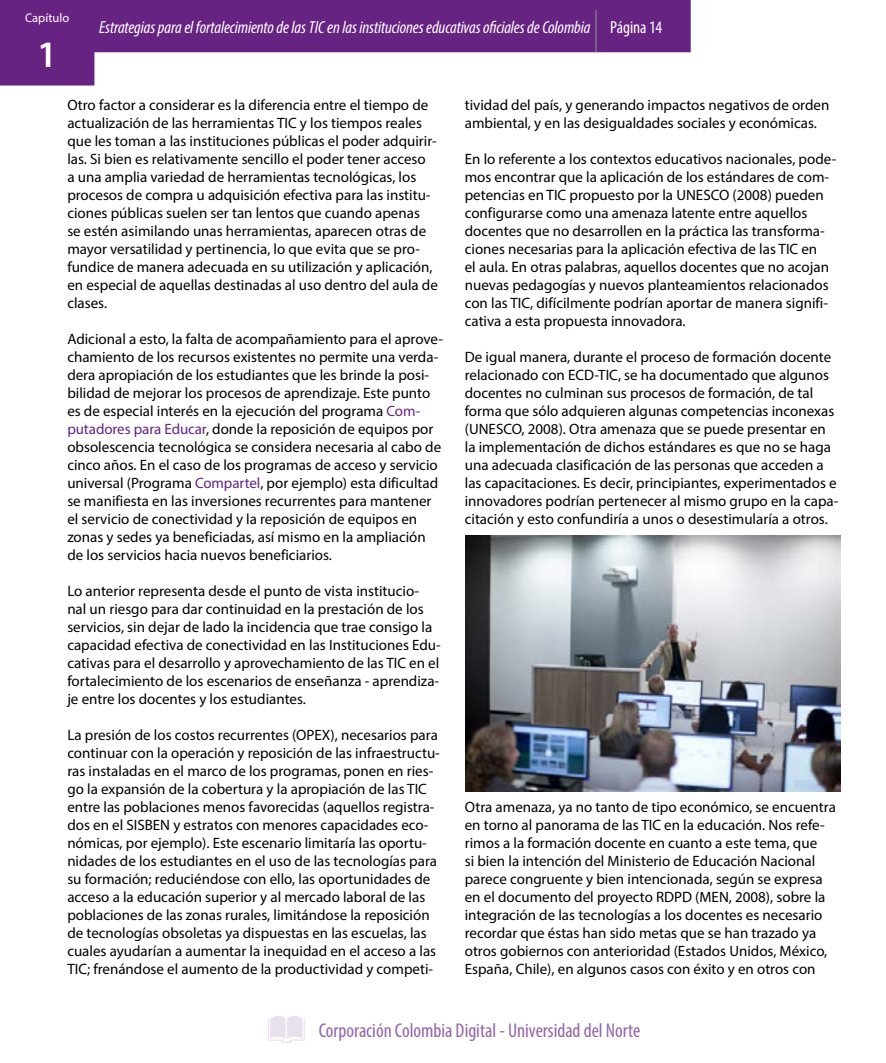
<style>
.page{position:relative;width:886px;height:1063px;background:#fff}
.page>*{position:absolute;margin:0;border:0;box-sizing:border-box;transform-origin:0 0}
.t1{font:600 37.5px "Myriad Pro";color:#fff}
.t2{font:condensed 20px "Myriad Pro";color:#9465a8}
.t3{font:italic condensed 17.5px "Myriad Pro";letter-spacing:-.005em;color:#fff}
.t4{font:15px/18px "Myriad Pro";color:#000}
.t5{font:12.5px "Myriad Pro";color:#fff}
.s1{color:#662382}
.s2{font-style:normal}
</style>
<div class="page">
<svg style="left:0;top:0;width:691px;height:86px;fill:#662382"></svg>
<hr style="left:595px;top:10px;width:2px;height:42px;background:#808285">
<svg style="left:268px;top:1016px;width:37px;height:27px"></svg>
<img style="left:465px;top:536px;width:376px;height:255px">
<p class="t5" style="left:25px;top:10px;width:46px">Capítulo</p>
<h1 class="t1" style="left:37px;top:30px;width:22px">1</h1>
<p class="t4" style="left:67px;top:96px;width:372px">Otro factor a considerar es la diferencia entre el tiempo de actualización de las herramientas TIC y los tiempos reales que les toman a las instituciones públicas el poder adquirir&shy;las. Si bien es relativamente sencillo el poder tener acceso<br>a una amplia variedad de herramientas tecnológicas, los procesos de compra u adquisición efectiva para las institu&shy;ciones públicas suelen ser tan lentos que cuando apenas<br>se estén asimilando unas herramientas, aparecen otras de mayor versatilidad y pertinencia, lo que evita que se pro&shy;fundice de manera adecuada en su utilización y aplicación, en especial de aquellas destinadas al uso dentro del aula de clases.</p>
<p class="t4" style="left:67px;top:330px;width:377px">Adicional a esto, la falta de acompañamiento para el aprove&shy;chamiento de los recursos existentes no permite una verda&shy;dera apropiación de los estudiantes que les brinde la posi&shy;bilidad de mejorar los procesos de aprendizaje. Este punto es de especial interés en la ejecución del programa <span class="s1">Com&shy;putadores para Educar</span>, donde la reposición de equipos por obsolescencia tecnológica se considera necesaria al cabo de cinco años. En el caso de los programas de acceso y servicio universal (Programa <span class="s1">Compartel</span>, por ejemplo) esta dificultad se manifiesta en las inversiones recurrentes para mantener el servicio de conectividad y la reposición de equipos en zonas y sedes ya beneficiadas, así mismo en la ampliación de los servicios hacia nuevos beneficiarios.</p>
<p class="t4" style="left:67px;top:582px;width:375px">Lo anterior representa desde el punto de vista institucio&shy;nal un riesgo para dar continuidad en la prestación de los servicios, sin dejar de lado la incidencia que trae consigo la capacidad efectiva de conectividad en las Instituciones Edu&shy;cativas para el desarrollo y aprovechamiento de las TIC en el fortalecimiento de los escenarios de enseñanza - aprendiza&shy;je entre los docentes y los estudiantes.</p>
<p class="t4" style="left:67px;top:726px;width:374px">La presión de los costos recurrentes (OPEX), necesarios para continuar con la operación y reposición de las infraestructu&shy;ras instaladas en el marco de los programas, ponen en ries&shy;go la expansión de la cobertura y la apropiación de las TIC entre las poblaciones menos favorecidas (aquellos registra&shy;dos en el SISBEN y estratos con menores capacidades eco&shy;nómicas, por ejemplo). Este escenario limitaría las oportu&shy;nidades de los estudiantes en el uso de las tecnologías para su formación; reduciéndose con ello, las oportunidades de acceso a la educación superior y al mercado laboral de las poblaciones de las zonas rurales, limitándose la reposición de tecnologías obsoletas ya dispuestas en las escuelas, las cuales ayudarían a aumentar la inequidad en el acceso a las TIC; frenándose el aumento de la productividad y competi-</p>
<p class="t3" style="left:99px;top:17px;width:564px">Estrategias para el fortalecimiento de las tic en las instituciones educativas oficiales de Colombia <span class="s2">Página 14</span></p>
<p class="t4" style="left:465px;top:96px;width:366px">tividad del país, y generando impactos negativos de orden ambiental, y en las desigualdades sociales y económicas.</p>
<p class="t4" style="left:465px;top:150px;width:373px">En lo referente a los contextos educativos nacionales, pode&shy;mos encontrar que la aplicación de los estándares de com&shy;petencias en TIC propuesto por la UNESCO (2008) pueden configurarse como una amenaza latente entre aquellos docentes que no desarrollen en la práctica las transforma&shy;ciones necesarias para la aplicación efectiva de las TIC en<br>el aula. En otras palabras, aquellos docentes que no acojan nuevas pedagogías y nuevos planteamientos relacionados con las TIC, difícilmente podrían aportar de manera signifi&shy;cativa a esta propuesta innovadora.</p>
<p class="t4" style="left:465px;top:348px;width:375px">De igual manera, durante el proceso de formación docente relacionado con ECD-TIC, se ha documentado que algunos docentes no culminan sus procesos de formación, de tal forma que sólo adquieren algunas competencias inconexas (UNESCO, 2008). Otra amenaza que se puede presentar en la implementación de dichos estándares es que no se haga una adecuada clasificación de las personas que acceden a las capacitaciones. Es decir, principiantes, experimentados e innovadores podrían pertenecer al mismo grupo en la capa&shy;citación y esto confundiría a unos o desestimularía a otros.</p>
<p class="t4" style="left:465px;top:798px;width:373px">Otra amenaza, ya no tanto de tipo económico, se encuentra en torno al panorama de las TIC en la educación. Nos refe&shy;rimos a la formación docente en cuanto a este tema, que<br>si bien la intención del Ministerio de Educación Nacional parece congruente y bien intencionada, según se expresa en el documento del proyecto RDPD (MEN, 2008), sobre la integración de las tecnologías a los docentes es necesario recordar que éstas han sido metas que se han trazado ya otros gobiernos con anterioridad (Estados Unidos, México, España, Chile), en algunos casos con éxito y en otros con</p>
<h2 class="t2" style="left:319px;top:1018px;width:323px">Corporación Colombia Digital - Universidad del Norte</h2>
</div>
